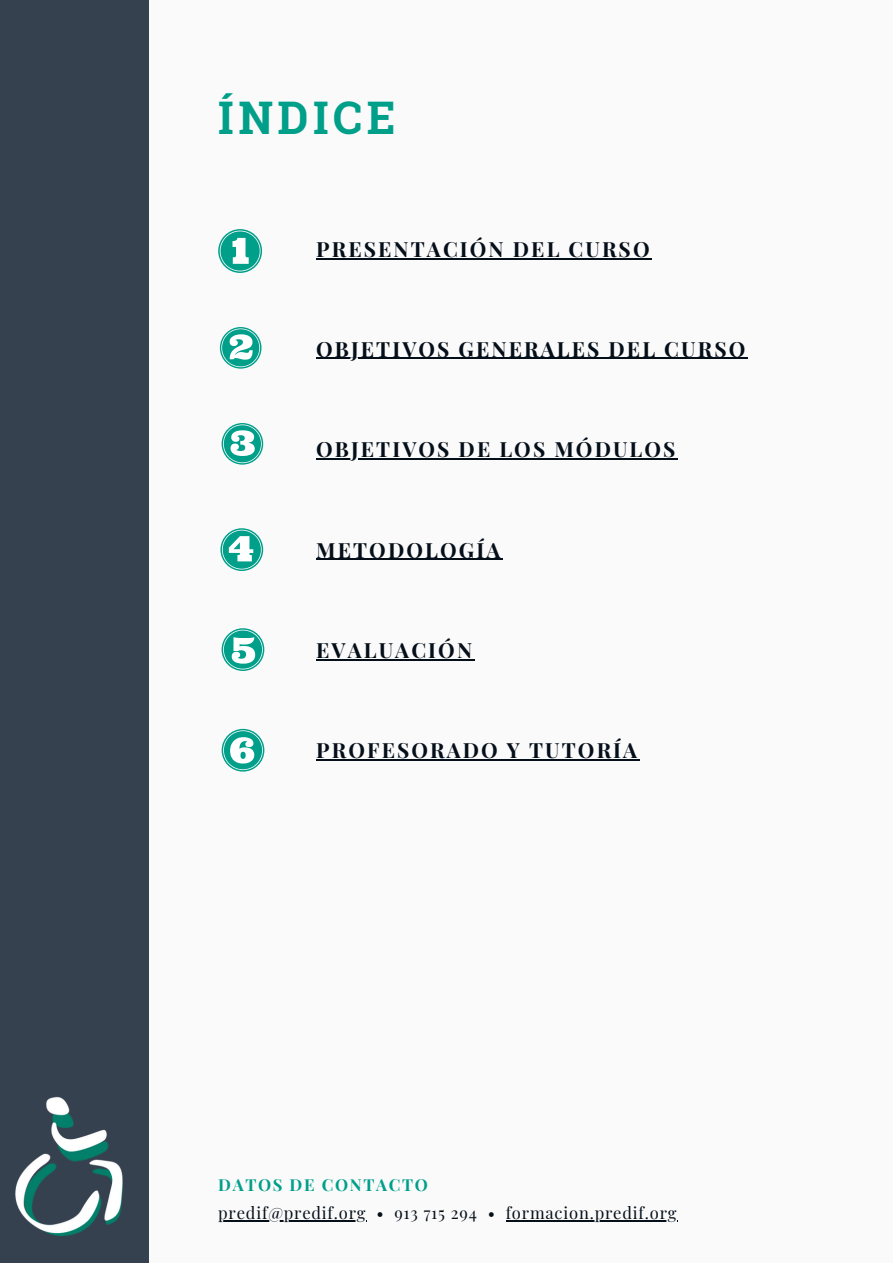
<style>
.page{position:relative;width:893px;height:1264px;background:#fff}
.page>*{position:absolute;margin:0;border:0;box-sizing:border-box;transform-origin:0 0}
.t1{font:700 45px "Roboto Slab";letter-spacing:.1em;color:#009f8a}
.t2{font:700 21px "Playfair Display";letter-spacing:.1em;color:#050f1a}
.t3{font:16.5px "Playfair Display";letter-spacing:.05em;color:#050f1a}
.t4{font:700 16.5px "Playfair Display";letter-spacing:.1em;color:#009f8a}
</style>
<div class="page">
<div style="left:0;top:0;width:892px;height:1262px;background:#fafafa"></div>
<div style="left:0;top:0;width:148px;height:1262px;background:#36414f"></div>
<svg style="left:221px;top:628px;width:43px;height:43px"></svg>
<svg style="left:222px;top:729px;width:42px;height:42px"></svg>
<svg style="left:220px;top:528px;width:43px;height:43px"></svg>
<svg style="left:218px;top:229px;width:44px;height:44px"></svg>
<svg style="left:220px;top:327px;width:41px;height:41px"></svg>
<svg style="left:221px;top:423px;width:42px;height:41px"></svg>
<img style="left:15px;top:1097px;width:108px;height:139px">
<hr style="left:316px;top:258px;width:335px;height:1px;background:#050f1a">
<hr style="left:316px;top:358px;width:431px;height:1px;background:#050f1a">
<hr style="left:316px;top:458px;width:361px;height:1px;background:#050f1a">
<hr style="left:316px;top:558px;width:186px;height:2px;background:#050f1a">
<hr style="left:316px;top:659px;width:158px;height:1px;background:#050f1a">
<hr style="left:316px;top:759px;width:323px;height:1px;background:#050f1a">
<hr style="left:218px;top:1220px;width:148px;height:1px;background:#050f1a">
<hr style="left:505px;top:1220px;width:172px;height:1px;background:#050f1a">
<h1 class="t1" style="left:218px;top:86px;width:179px">ÍNDICE</h1>
<p class="t2" style="left:316px;top:234px;width:335px">PRESENTACIÓN DEL CURSO</p>
<p class="t2" style="left:316px;top:334px;width:430px">OBJETIVOS GENERALES DEL CURSO</p>
<p class="t2" style="left:316px;top:434px;width:361px">OBJETIVOS DE LOS MÓDULOS</p>
<p class="t2" style="left:316px;top:535px;width:185px">METODOLOGÍA</p>
<p class="t2" style="left:316px;top:635px;width:157px">EVALUACIÓN</p>
<p class="t2" style="left:316px;top:735px;width:322px">PROFESORADO Y TUTORÍA</p>
<p class="t4" style="left:218px;top:1173px;width:211px">DATOS DE CONTACTO</p>
<p class="t3" style="left:218px;top:1201px;width:460px">predif@predif.org • 913 715 294 • formacion.predif.org</p>
</div>
